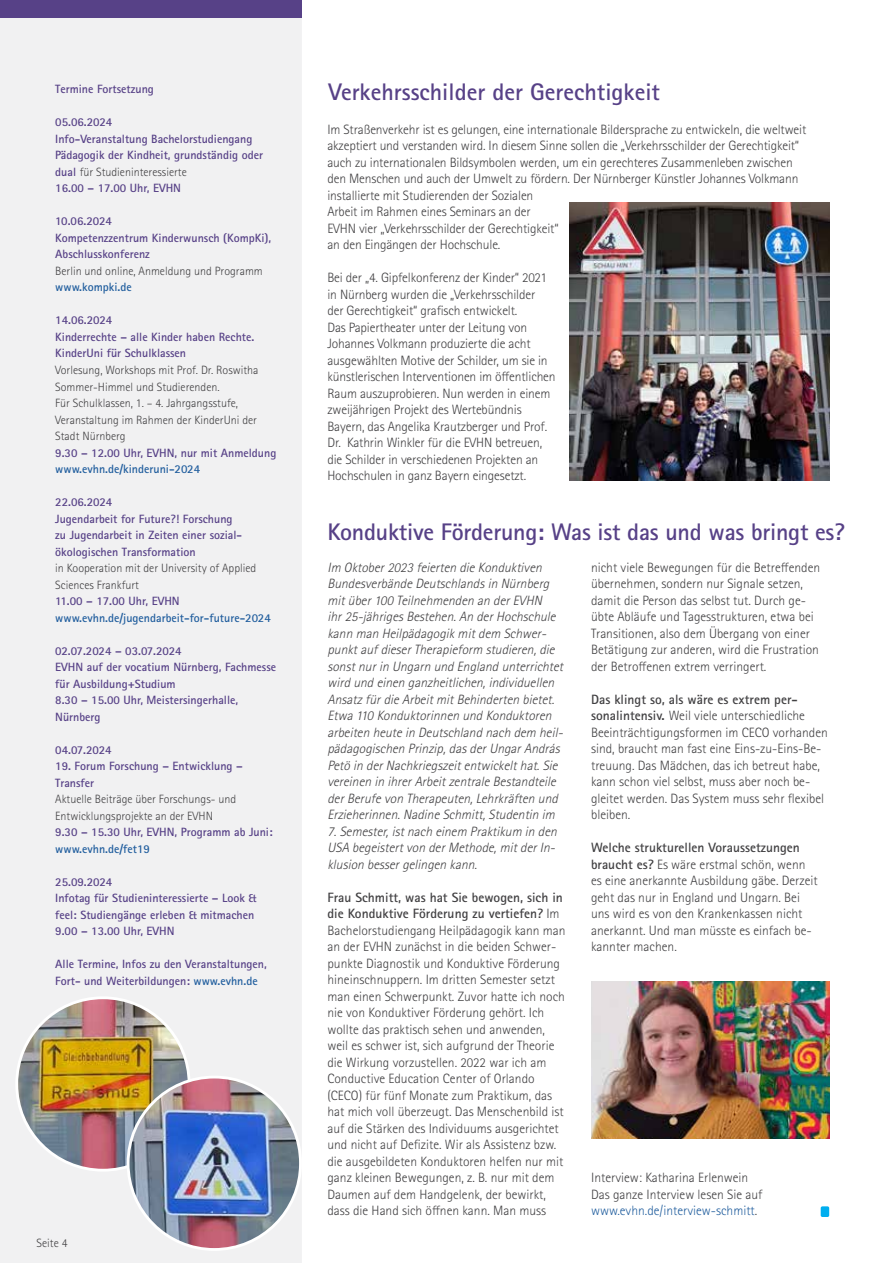
<style>
.page{position:relative;width:893px;height:1263px;background:#fff}
.page>*{position:absolute;margin:0;border:0;box-sizing:border-box;transform-origin:0 0}
.t1{font:700 24px "Rotis Sans Serif Std";letter-spacing:-.01em;color:#574187}
.t2{font:300 13.5px/16.5px "Rotis Sans Serif Std";color:#414042}
.t3{font:italic 300 13.5px/16.5px "Rotis Sans Serif Std";color:#414042}
.t4{font:700 12px/16.5px "Rotis Sans Serif Std";color:#574187}
.t5{font:300 12px/16.5px "Rotis Sans Serif Std";color:#414042}
.t6{font:700 12px "Rotis Sans Serif Std";color:#215e9e}
.s1{font-weight:300;color:#414042}
.s2{color:#215e9e}
.s3{font-weight:700}
</style>
<div class="page">
<div style="left:0;top:18px;width:302px;height:1245px;background:#f1f1f2"></div>
<div style="left:0;top:0;width:302px;height:18px;background:#574187"></div>
<div style="left:821px;top:1206px;width:8px;height:11px;background:#00aeef;border-radius:2px"></div>
<img style="left:591px;top:981px;width:238px;height:157px">
<img style="left:570px;top:202px;width:259px;height:279px">
<img style="left:17px;top:998px;width:172px;height:172px;border-radius:86px">
<img style="left:128px;top:1077px;width:172px;height:172px;border-radius:86px">
<p class="t4" style="left:55px;top:81px;width:100px">Termine Fortsetzung</p>
<p class="t4" style="left:55px;top:114px;width:209px">05.06.2024<br>Info-Veranstaltung Bachelorstudiengang<br>Pädagogik der Kindheit, grundständig oder dual <span class="s1">für Studieninteressierte<br></span>16.00 – 17.00 Uhr, EVHN</p>
<p class="t4" style="left:55px;top:213px;width:217px">10.06.2024<br>Kompetenzzentrum Kinderwunsch (KompKi),<br>Abschlusskonferenz</p>
<p class="t5" style="left:55px;top:263px;width:209px">Berlin und online, Anmeldung und Programm</p>
<p class="t6" style="left:55px;top:280px;width:78px">www.kompki.de</p>
<p class="t4" style="left:55px;top:312px;width:201px">14.06.2024<br>Kinderrechte – alle Kinder haben Rechte.<br>KinderUni für Schulklassen</p>
<p class="t5" style="left:55px;top:362px;width:205px">Vorlesung, Workshops mit Prof. Dr. Roswitha Sommer-Himmel und Studierenden.<br>Für Schulklassen, 1. – 4. Jahrgangsstufe, Veranstaltung im Rahmen der KinderUni der Stadt Nürnberg</p>
<p class="t4" style="left:55px;top:444px;width:223px">9.30 – 12.00 Uhr, EVHN, nur mit Anmeldung</p>
<p class="t6" style="left:55px;top:461px;width:146px">www.evhn.de/kinderuni-2024</p>
<p class="t4" style="left:55px;top:494px;width:188px">22.06.2024<br>Jugendarbeit for Future?! Forschung zu Jugendarbeit in Zeiten einer sozial&shy;ökologischen Transformation</p>
<p class="t5" style="left:55px;top:560px;width:203px">in Kooperation mit der University of Applied<br>Sciences Frankfurt</p>
<p class="t4" style="left:55px;top:593px;width:126px">11.00 – 17.00 Uhr, EVHN</p>
<p class="t6" style="left:55px;top:610px;width:217px">www.evhn.de/jugendarbeit-for-future-2024</p>
<p class="t4" style="left:55px;top:642px;width:222px">02.07.2024 – 03.07.2024<br>EVHN auf der vocatium Nürnberg, Fachmesse für Ausbildung+Studium<br>8.30 – 15.00 Uhr, Meistersingerhalle,<br>Nürnberg</p>
<p class="t4" style="left:55px;top:741px;width:58px">04.07.2024</p>
<p class="t4" style="left:55px;top:758px;width:189px">19. Forum Forschung – Entwicklung –<br>Transfer</p>
<p class="t5" style="left:55px;top:791px;width:182px">Aktuelle Beiträge über Forschungs- und<br>Entwicklungsprojekte an der EVHN</p>
<p class="t4" style="left:55px;top:824px;width:219px">9.30 – 15.30 Uhr, EVHN, Programm ab Juni:</p>
<p class="t6" style="left:55px;top:841px;width:96px">www.evhn.de/fet19</p>
<p class="t4" style="left:55px;top:873px;width:203px">25.09.2024<br>Infotag für Studieninteressierte – Look &amp; feel: Studiengänge erleben &amp; mitmachen<br>9.00 – 13.00 Uhr, EVHN</p>
<p class="t4" style="left:55px;top:956px;width:213px">Alle Termine, Infos zu den Veranstaltungen,<br>Fort- und Weiterbildungen: <span class="s2">www.evhn.de</span></p>
<p class="t5" style="left:37px;top:1235px;width:32px">Seite 4</p>
<h1 class="t1" style="left:329px;top:77px;width:333px">Verkehrsschilder der Gerechtigkeit</h1>
<p class="t2" style="left:327px;top:121px;width:480px">Im Straßenverkehr ist es gelungen, eine internationale Bildersprache zu entwickeln, die weltweit akzeptiert und verstanden wird. In diesem Sinne sollen die „Verkehrsschilder der Gerechtigkeit“ auch zu internationalen Bildsymbolen werden, um ein gerechteres Zusammenleben zwischen den Menschen und auch der Umwelt zu fördern. Der Nürnberger Künstler Johannes Volkmann installierte mit Studierenden der Sozialen<br>Arbeit im Rahmen eines Seminars an der<br>EVHN vier „Verkehrsschilder der Gerechtigkeit“<br>an den Eingängen der Hochschule.</p>
<p class="t2" style="left:327px;top:270px;width:230px">Bei der „4. Gipfelkonferenz der Kinder“ 2021 in Nürnberg wurden die „Verkehrsschilder<br>der Gerechtigkeit“ grafisch entwickelt.<br>Das Papiertheater unter der Leitung von Johannes Volkmann produzierte die acht ausgewählten Motive der Schilder, um sie in künstlerischen Interventionen im öffentlichen Raum auszuprobieren. Nun werden in einem zweijährigen Projekt des Wertebündnis Bayern, das Angelika Krautzberger und Prof.<br>Dr. Kathrin Winkler für die EVHN betreuen, die Schilder in verschiedenen Projekten an Hochschulen in ganz Bayern eingesetzt.</p>
<h1 class="t1" style="left:327px;top:517px;width:519px">Konduktive Förderung: Was ist das und was bringt es?</h1>
<p class="t3" style="left:327px;top:559px;width:240px">Im Oktober2023 feierten dieKonduktiven BundesverbändeDeutschlandsin Nürnberg mitüber100 Teilnehmenden an derEVHN ihr25-jährigesBestehen.An derHochschule kann man Heilpädagogikmitdem Schwer&shy;punktaufdieserTherapieform studieren,die sonstnurin Ungarn und England unterrichtet wird und einen ganzheitlichen,individuellen AnsatzfürdieArbeitmitBehinderten bietet.<br>Etwa 110 Konduktorinnen und Konduktoren arbeiten heutein Deutschland nach dem heil&shy;pädagogischen Prinzip,dasderUngarAndrás Petö in derNachkriegszeitentwickelthat.Sie vereinen in ihrerArbeitzentraleBestandteile derBerufevon Therapeuten,Lehrkräften und Erzieherinnen.NadineSchmitt,Studentin im 7.Semester,istnach einem Praktikum in den USA begeistertvon derMethode,mitderIn&shy;klusion bessergelingen kann.</p>
<p class="t2" style="left:327px;top:889px;width:240px"><span class="s3">Frau Schmitt, was hat Sie bewogen, sich in die Konduktive Förderung zu vertiefen?</span> Im Bachelorstudiengang Heilpädagogik kann man an der EVHN zunächst in die beiden Schwer&shy;punkte Diagnostik und Konduktive Förderung hineinschnuppern. Im dritten Semester setzt man einen Schwerpunkt. Zuvor hatte ich noch nie von Konduktiver Förderung gehört. Ich wollte das praktisch sehen und anwenden, weil es schwer ist, sich aufgrund der Theorie die Wirkung vorzustellen. 2022 war ich am Conductive Education Center of Orlando (CECO) für fünf Monate zum Praktikum, das hat mich voll überzeugt. Das Menschenbild ist auf die Stärken des Individuums ausgerichtet und nicht auf Defizite. Wir als Assistenz bzw. die ausgebildeten Konduktoren helfen nur mit ganz kleinen Bewegungen, z. B. nur mit dem Daumen auf dem Handgelenk, der bewirkt, dass die Hand sich öffnen kann. Man muss</p>
<p class="t2" style="left:591px;top:559px;width:231px">nicht viele Bewegungen für die Betreffenden übernehmen, sondern nur Signale setzen, damit die Person das selbst tut. Durch ge&shy;übte Abläufe und Tagesstrukturen, etwa bei Transitionen, also dem Übergang von einer Betätigung zur anderen, wird die Frustration der Betroffenen extrem verringert.</p>
<p class="t2" style="left:591px;top:691px;width:238px"><span class="s3">Das klingt so, als wäre es extrem per&shy;sonalintensiv.</span> Weil viele unterschiedliche Beeinträchtigungsformen im CECO vorhanden sind, braucht man fast eine Eins-zu-Eins-Be&shy;treuung. Das Mädchen, das ich betreut habe, kann schon viel selbst, muss aber noch be&shy;gleitet werden. Das System muss sehr flexibel bleiben.</p>
<p class="t2" style="left:591px;top:840px;width:228px"><span class="s3">Welche strukturellen Voraussetzungen braucht es?</span> Es wäre erstmal schön, wenn es eine anerkannte Ausbildung gäbe. Derzeit geht das nur in England und Ungarn. Bei uns wird es von den Krankenkassen nicht anerkannt. Und man müsste es einfach be&shy;kannter machen.</p>
<p class="t2" style="left:591px;top:1170px;width:173px">Interview: Katharina Erlenwein<br>Das ganze Interview lesen Sie auf <span class="s2">www.evhn.de/interview-schmitt</span>.</p>
</div>
